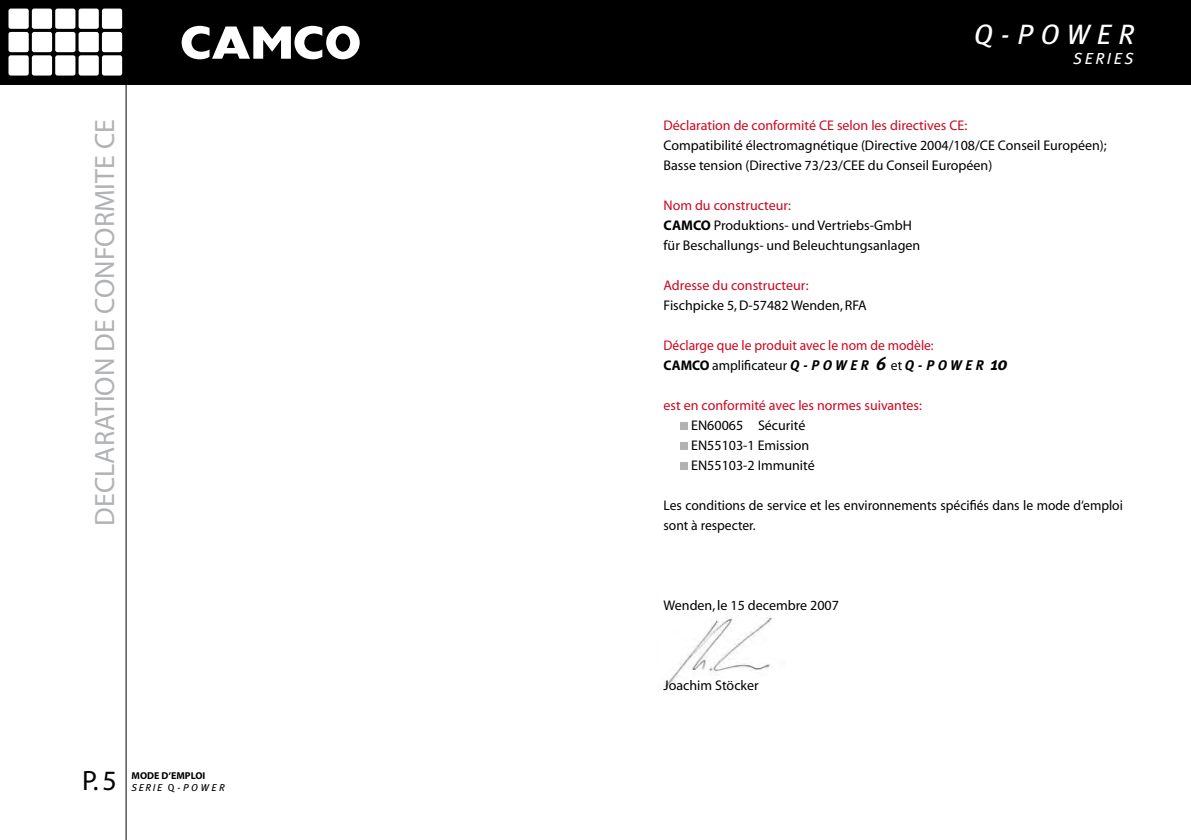
<style>
.page{position:relative;width:1191px;height:840px;background:#fff}
.page>*{position:absolute;margin:0;border:0;box-sizing:border-box;transform-origin:0 0}
.t1{font:28px "Myriad";color:#b1b2b4}
.t2{font:italic 28px "Meta";letter-spacing:.27em;color:#fff}
.t3{font:28px "Myriad";color:#000}
.t4{font:italic 16px "Meta";letter-spacing:.175em;color:#fff}
.t5{font:14px/20px "Myriad";color:#000}
.t6{font:14px/20px "Myriad";color:#cc071e}
.t7{font:700 10px "Myriad";color:#000}
.t8{font:italic 10px "Meta";letter-spacing:.22em;color:#000}
.s1{font-style:normal}
.s2{color:#cc071e}
.s3{font-weight:700}
.s4{font-weight:700;color:#000}
.s5{color:#000}
.s6{font-family:"Meta";font-weight:700;font-style:italic;color:#000}
.s7{font-family:"Meta";font-weight:700;font-style:italic;font-size:18.6px;color:#000}
</style>
<div class="page">
<div style="left:0;top:0;width:1191px;height:84px;background:#000"></div>
<hr style="left:126px;top:0;width:1px;height:839px;background:#000">
<svg style="left:182px;top:26px;width:178px;height:33px"></svg>
<div style="left:79px;top:9px;width:20px;height:20px;background:#fff;border-radius:2px"></div>
<div style="left:79px;top:32px;width:20px;height:20px;background:#fff;border-radius:2px"></div>
<div style="left:79px;top:55px;width:20px;height:20px;background:#fff;border-radius:2px"></div>
<div style="left:55px;top:32px;width:20px;height:20px;background:#fff;border-radius:2px"></div>
<div style="left:55px;top:55px;width:20px;height:20px;background:#fff;border-radius:2px"></div>
<div style="left:55px;top:9px;width:20px;height:20px;background:#fff;border-radius:2px"></div>
<div style="left:32px;top:32px;width:20px;height:20px;background:#fff;border-radius:2px"></div>
<div style="left:32px;top:55px;width:20px;height:20px;background:#fff;border-radius:2px"></div>
<div style="left:32px;top:9px;width:20px;height:20px;background:#fff;border-radius:2px"></div>
<div style="left:9px;top:9px;width:20px;height:20px;background:#fff;border-radius:2px"></div>
<div style="left:9px;top:32px;width:20px;height:20px;background:#fff;border-radius:2px"></div>
<div style="left:9px;top:55px;width:20px;height:20px;background:#fff;border-radius:2px"></div>
<div style="left:102px;top:9px;width:20px;height:20px;background:#fff;border-radius:2px"></div>
<div style="left:102px;top:32px;width:20px;height:20px;background:#fff;border-radius:2px"></div>
<div style="left:102px;top:55px;width:20px;height:20px;background:#fff;border-radius:2px"></div>
<img style="left:664px;top:617px;width:108px;height:71px">
<div style="left:680px;top:422px;width:8px;height:8px;background:#b1b2b4"></div>
<div style="left:680px;top:442px;width:8px;height:8px;background:#b1b2b4"></div>
<div style="left:680px;top:462px;width:8px;height:8px;background:#b1b2b4"></div>
<h1 class="t1" style="left:91px;top:525px;width:407px;rotate:-90deg">DECLARATION DE CONFORMITE CE</h1>
<h1 class="t3" style="left:82px;top:766px;width:18px">P.</h1>
<p class="t7" style="left:132px;top:770px;width:75px">MODE D‘EMPLOI</p>
<p class="t8" style="left:132px;top:781px;width:94px">SERIE <span class="s1">Q-</span>POWER</p>
<h1 class="t2" style="left:973px;top:18px;width:161px">Q-POWER</h1>
<p class="t4" style="left:1073px;top:49px;width:62px">SERIES</p>
<p class="t6" style="left:663px;top:115px;width:305px">Déclaration de conformité CE selon les directives CE:</p>
<p class="t5" style="left:663px;top:135px;width:445px">Compatibilité électromagnétique (Directive 2004/1 08/CE Conseil Européen);<br>Basse tension (Directive 73/23/CEE du Conseil Européen)</p>
<p class="t5" style="left:663px;top:195px;width:258px"><span class="s2">Nom du constructeur:<br></span><span class="s3">CAMCO</span> Produktions- und Vertriebs-GmbH für Beschallungs- und Beleuchtungsanlagen</p>
<p class="t6" style="left:663px;top:275px;width:146px">Adresse du constructeur:</p>
<p class="t5" style="left:663px;top:295px;width:205px">Fischpicke 5, D-57482 Wenden, RFA</p>
<p class="t6" style="left:663px;top:335px;width:346px">Déclarge que le produit avec le nom de modèle:<br><span class="s4">CAMCO</span> <span class="s5">amplificateur</span> <span class="s6">Q - P O W E R</span> <span class="s7">6</span> <span class="s5">et</span> <span class="s6">Q - P O W E R</span> <span class="s7">10</span></p>
<p class="t6" style="left:663px;top:395px;width:260px">est en conformité avec les normes suivantes:</p>
<p class="t5" style="left:691px;top:415px;width:125px">EN60065 Sécurité<br>EN551 03-1 Emission<br>EN551 03-2 Immunité</p>
<p class="t5" style="left:663px;top:495px;width:461px">Les conditions de service et les environnements spécifiés dans le mode d‘emploi sont à respecter.</p>
<p class="t5" style="left:663px;top:595px;width:177px">Wenden, le 1 5 decembre 2007</p>
<p class="t5" style="left:663px;top:675px;width:97px">Joachim Stöcker</p>
</div>
